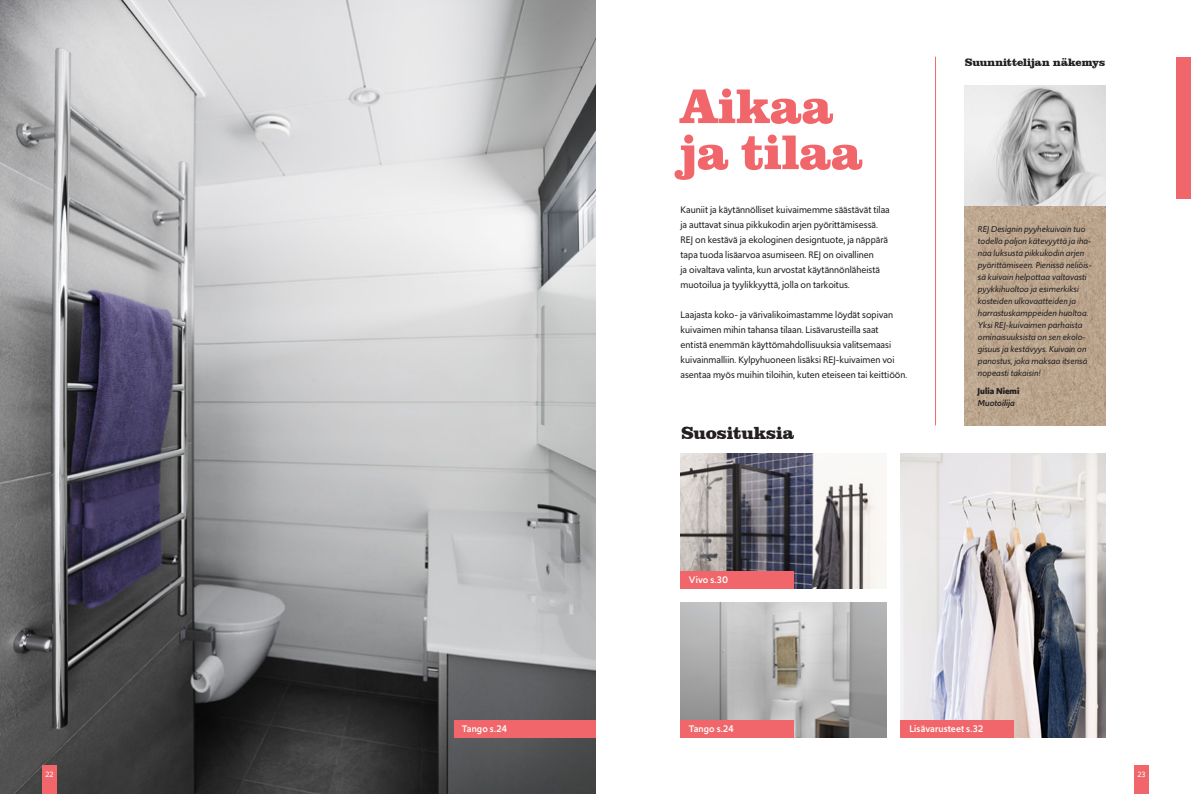
<style>
.page{position:relative;width:1191px;height:794px;background:#fff}
.page>*{position:absolute;margin:0;border:0;box-sizing:border-box;transform-origin:0 0}
.t1{font:900 50px/46px "Clarendon BT";color:#f1666a}
.t2{font:900 18px "Clarendon BT";letter-spacing:-.01em;color:#231f20}
.t3{font:900 11px "Clarendon BT";color:#231f20}
.t4{font:10px/15px "Upgrade";color:#231f20}
.t5{font:500 10px "Upgrade";letter-spacing:.01em;color:#fff}
.t6{font:italic 9px/12px "Upgrade";color:#231f20}
.t7{font:700 9px "Upgrade";color:#231f20}
.t8{font:italic 500 9px "Upgrade";color:#231f20}
.t9{font:8px "Upgrade";color:#fff}
</style>
<div class="page">
<img style="left:900px;top:454px;width:206px;height:283px">
<img style="left:964px;top:85px;width:142px;height:340px">
<img style="left:0;top:0;width:595px;height:794px">
<hr style="left:935px;top:57px;width:1px;height:368px;background:#f1666a">
<div style="left:1176px;top:57px;width:15px;height:141px;background:#f1666a"></div>
<div style="left:454px;top:720px;width:141px;height:17px;background:#f1666a"></div>
<img style="left:680px;top:602px;width:206px;height:135px">
<div style="left:680px;top:720px;width:114px;height:17px;background:#f1666a"></div>
<img style="left:680px;top:454px;width:206px;height:134px">
<div style="left:680px;top:571px;width:114px;height:17px;background:#f1666a"></div>
<div style="left:900px;top:720px;width:113px;height:17px;background:#f1666a"></div>
<div style="left:1134px;top:765px;width:14px;height:29px;background:#f1666a"></div>
<div style="left:43px;top:765px;width:14px;height:29px;background:#f1666a"></div>
<h1 class="t1" style="left:680px;top:82px;width:184px">Aikaa ja tilaa</h1>
<p class="t4" style="left:680px;top:202px;width:211px">Kauniit ja käytännölliset kuivaimemme säästävät tilaa ja auttavat sinua pikkukodin arjen pyörittämisessä.<br>REJ on kestävä ja ekologinen designtuote, ja näppärä tapa tuoda lisäarvoa asumiseen. REJ on oivallinen<br>ja oivaltava valinta, kun arvostat käytännönläheistä muotoilua ja tyylikkyyttä, jolla on tarkoitus.</p>
<p class="t4" style="left:680px;top:307px;width:227px">Laajasta koko- ja värivalikoimastamme löydät sopivan kuivaimen mihin tahansa tilaan. Lisävarusteilla saat entistä enemmän käyttömahdollisuuksia valitsemaasi kuivainmalliin. Kylpyhuoneen lisäksi REJ-kuivaimen voi asentaa myös muihin tiloihin, kuten eteiseen tai keittiöön.</p>
<h2 class="t2" style="left:681px;top:422px;width:115px">Suosituksia</h2>
<p class="t5" style="left:689px;top:573px;width:41px">Vivo s.30</p>
<p class="t3" style="left:964px;top:55px;width:142px">Suunnittelijan näkemys</p>
<p class="t6" style="left:977px;top:223px;width:116px">REJ Designin pyyhekuivain tuo todella paljon kätevyyttä ja iha&shy;naa luksusta pikkukodin arjen pyörittämiseen. Pienissä neliöis&shy;sä kuivain helpottaa valtavasti pyykkihuoltoa ja esimerkiksi kosteiden ulkovaatteiden ja harrastuskamppeiden huoltoa.<br>Yksi REJ-kuivaimen parhaista ominaisuuksista on sen ekolo&shy;gisuus ja kestävyys. Kuivain on panostus, joka maksaa itsensä nopeasti takaisin!</p>
<p class="t7" style="left:977px;top:385px;width:43px">Julia Niemi</p>
<p class="t8" style="left:977px;top:397px;width:38px">Muotoilija</p>
<p class="t5" style="left:462px;top:722px;width:47px">Tango s.24</p>
<p class="t5" style="left:689px;top:722px;width:47px">Tango s.24</p>
<p class="t5" style="left:909px;top:722px;width:75px">Lisävarusteet s.32</p>
<p class="t9" style="left:46px;top:769px;width:9px">22</p>
<p class="t9" style="left:1137px;top:769px;width:9px">23</p>
</div>
